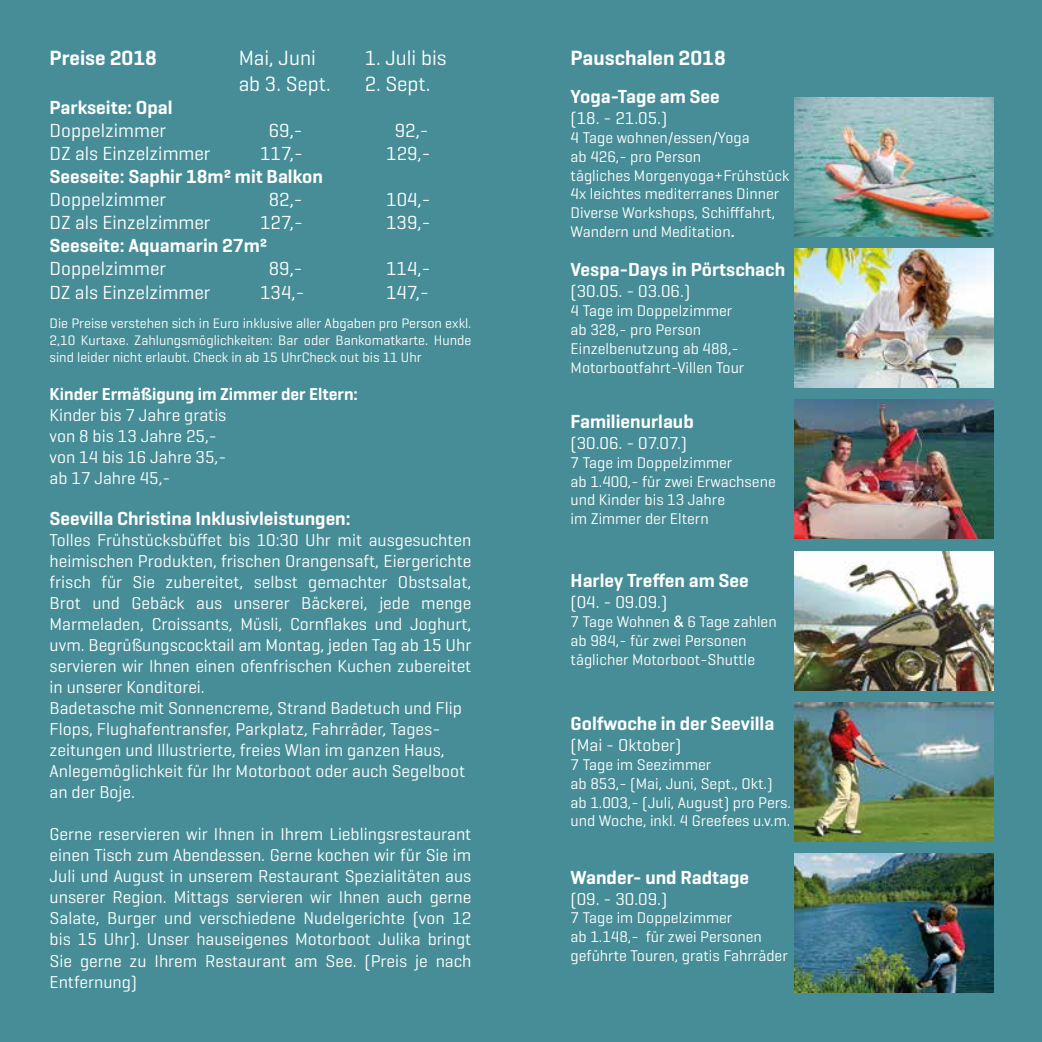
<style>
.page{position:relative;width:1042px;height:1042px;background:#468d97}
.page>*{position:absolute;margin:0;border:0;box-sizing:border-box;transform-origin:0 0}
.t1{font:21px "Geogrotesque";color:#fff}
.t2{font:600 21px "Geogrotesque";color:#fff}
.t3{font:600 19.25px "Geogrotesque";color:#fff}
.t4{font:19.25px "Geogrotesque";color:#fff}
.t5{font:17.5px/21px "Geogrotesque";color:#fff}
.t6{font:600 17.5px "Geogrotesque";color:#fff}
.t7{font:15.75px/18.9px "Geogrotesque";color:#fff}
.t8{font:14px/16.8px "Geogrotesque";color:#fff;text-align:justify}
.s1{font-weight:600}
.s2{font-family:"Arial"}
</style>
<div class="page">
<img style="left:795px;top:97px;width:198px;height:139px">
<img style="left:795px;top:249px;width:198px;height:138px">
<img style="left:795px;top:400px;width:198px;height:139px">
<img style="left:795px;top:551px;width:198px;height:139px">
<img style="left:795px;top:702px;width:198px;height:139px">
<img style="left:795px;top:854px;width:198px;height:139px">
<p class="t2" style="left:50px;top:45px;width:109px">Preise 2018</p>
<p class="t1" style="left:239px;top:45px;width:79px">Mai, Juni</p>
<p class="t1" style="left:365px;top:45px;width:83px">1. Juli bis</p>
<p class="t1" style="left:239px;top:70px;width:94px">ab 3. Sept.</p>
<p class="t1" style="left:365px;top:70px;width:67px">2. Sept.</p>
<p class="t3" style="left:50px;top:95px;width:125px">Parkseite: Opal</p>
<p class="t4" style="left:50px;top:118px;width:118px">Doppelzimmer</p>
<p class="t4" style="left:269px;top:118px;width:35px">69,-</p>
<p class="t4" style="left:395px;top:118px;width:35px">92,-</p>
<p class="t4" style="left:50px;top:141px;width:162px">DZ als Einzelzimmer</p>
<p class="t4" style="left:260px;top:141px;width:44px">117,-</p>
<p class="t4" style="left:386px;top:141px;width:46px">129,-</p>
<p class="t3" style="left:50px;top:164px;width:275px">Seeseite: Saphir 18m² mit Balkon</p>
<p class="t4" style="left:50px;top:187px;width:118px">Doppelzimmer</p>
<p class="t4" style="left:269px;top:187px;width:35px">82,-</p>
<p class="t4" style="left:386px;top:187px;width:46px">104,-</p>
<p class="t4" style="left:50px;top:211px;width:162px">DZ als Einzelzimmer</p>
<p class="t4" style="left:260px;top:211px;width:44px">127,-</p>
<p class="t4" style="left:386px;top:211px;width:46px">139,-</p>
<p class="t3" style="left:50px;top:234px;width:219px">Seeseite: Aquamarin 27m²</p>
<p class="t4" style="left:50px;top:257px;width:118px">Doppelzimmer</p>
<p class="t4" style="left:269px;top:257px;width:35px">89,-</p>
<p class="t4" style="left:386px;top:257px;width:46px">114,-</p>
<p class="t4" style="left:50px;top:280px;width:162px">DZ als Einzelzimmer</p>
<p class="t4" style="left:260px;top:280px;width:46px">134,-</p>
<p class="t4" style="left:386px;top:280px;width:44px">147,-</p>
<p class="t8" style="left:50px;top:314px;width:423px">Die Preise verstehen sich in Euro inklusive aller Abgaben pro Person exkl.<br>2,10 Kurtaxe. Zahlungsmöglichkeiten: Bar oder Bankomatkarte. Hunde sind leider nicht erlaubt. Check in ab 15 UhrCheck out bis 11 Uhr</p>
<p class="t6" style="left:50px;top:383px;width:310px">Kinder Ermäßigung im Zimmer der Eltern:</p>
<p class="t5" style="left:50px;top:404px;width:178px">Kinder bis 7 Jahre gratis von 8 bis 13 Jahre 25,- von 14 bis 16 Jahre 35,- ab 17 Jahre 45,-</p>
<p class="t3" style="left:50px;top:506px;width:302px">Seevilla Christina Inklusivleistungen:</p>
<p class="t5" style="left:50px;top:529px;width:423px">Tolles Frühstücksbüffet bis 10:30 Uhr mit ausgesuchten heimischen Produkten, frischen Orangensaft, Eiergerichte frisch für Sie zubereitet, selbst gemachter Obstsalat, Brot und Gebäck aus unserer Bäckerei, jede menge Marmeladen, Croissants, Müsli, Cornflakes und Joghurt, uvm. Begrüßungscocktail am Montag, jeden Tag ab 15 Uhr servieren wir Ihnen einen ofenfrischen Kuchen zubereitet in unserer Konditorei.<br>Badetasche mit Sonnencreme, Strand Badetuch und Flip Flops, Flughafentransfer, Parkplatz, Fahrräder, Tages&shy;zeitungen und Illustrierte, freies Wlan im ganzen Haus, Anlegemöglichkeit für Ihr Motorboot oder auch Segelboot an der Boje.</p>
<p class="t5" style="left:50px;top:823px;width:423px;text-align:justify">Gerne reservieren wir Ihnen in Ihrem Lieblingsrestaurant einen Tisch zum Abendessen. Gerne kochen wir für Sie im Juli und August in unserem Restaurant Spezialitäten aus unserer Region. Mittags servieren wir Ihnen auch gerne Salate, Burger und verschiedene Nudelgerichte (von 12 bis 15 Uhr). Unser hauseigenes Motorboot Julika bringt Sie gerne zu Ihrem Restaurant am See. (Preis je nach Entfernung)</p>
<p class="t2" style="left:570px;top:45px;width:157px">Pauschalen 2018</p>
<p class="t3" style="left:570px;top:84px;width:151px">Yoga-Tage am See</p>
<p class="t5" style="left:570px;top:107px;width:98px">(18. - 21.05.)</p>
<p class="t7" style="left:570px;top:127px;width:220px">4 Tage wohnen/essen/Yoga<br>ab 426,- pro Person<br>tägliches Morgenyoga+Frühstück<br>4x leichtes mediterranes Dinner<br>Diverse Workshops, Schifffahrt,<br>Wandern und Meditation<span class="s1">.</span></p>
<p class="t3" style="left:570px;top:258px;width:216px">Vespa-Days in Pörtschach</p>
<p class="t5" style="left:570px;top:280px;width:121px">(30.05. - 03.06.)</p>
<p class="t7" style="left:570px;top:301px;width:175px">4 Tage im Doppelzimmer ab 328,- pro Person<br>Einzelbenutzung ab 488,-<br>Motorbootfahrt-Villen Tour</p>
<p class="t3" style="left:570px;top:409px;width:125px">Familienurlaub</p>
<p class="t5" style="left:570px;top:432px;width:118px">(30.06. - 07.07.)</p>
<p class="t7" style="left:570px;top:452px;width:207px">7 Tage im Doppelzimmer<br>ab 1.400,- für zwei Erwachsene und Kinder bis 13 Jahre<br>im Zimmer der Eltern</p>
<p class="t3" style="left:570px;top:569px;width:180px">Harley Treffen am See</p>
<p class="t5" style="left:570px;top:591px;width:98px">(04. - 09.09.)</p>
<p class="t7" style="left:570px;top:612px;width:208px">7 Tage Wohnen <span class="s2">&amp;</span> 6 Tage zahlen ab 984,- für zwei Personen täglicher Motorboot-Shuttle</p>
<p class="t3" style="left:570px;top:711px;width:205px">Golfwoche in der Seevilla</p>
<p class="t5" style="left:570px;top:734px;width:112px">(Mai - Oktober)</p>
<p class="t7" style="left:570px;top:754px;width:222px">7 Tage im Seezimmer<br>ab 853,- (Mai, Juni, Sept., Okt.) ab 1.003,- (Juli, August) pro Pers. und Woche, inkl. 4 Greefees u.v.m.</p>
<p class="t3" style="left:570px;top:865px;width:180px">Wander- und Radtage</p>
<p class="t5" style="left:570px;top:887px;width:98px">(09. - 30.09.)</p>
<p class="t7" style="left:570px;top:908px;width:219px">7 Tage im Doppelzimmer<br>ab 1.148,- für zwei Personen geführte Touren, gratis Fahrräder</p>
</div>
